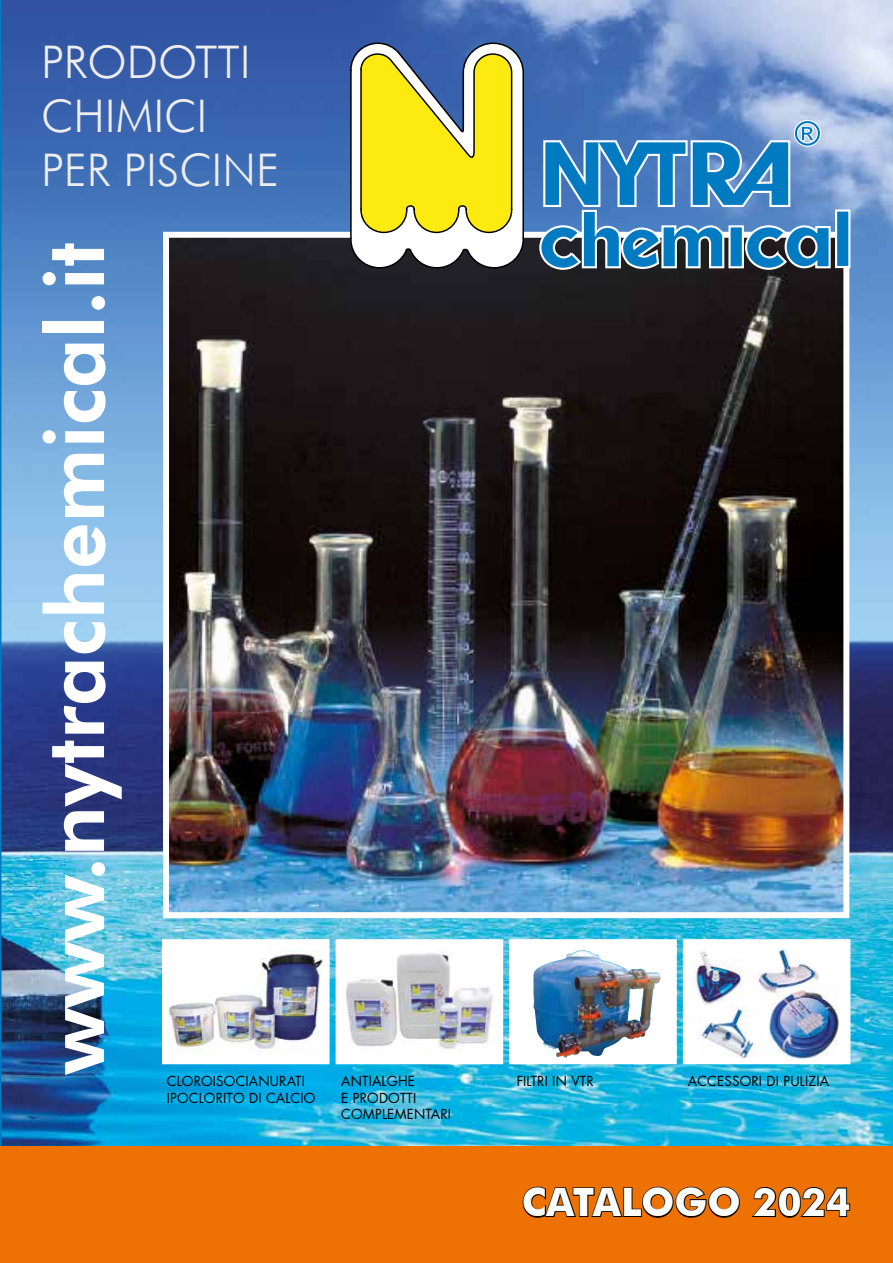
<style>
.page{position:relative;width:893px;height:1263px;background:#fff}
.page>*{position:absolute;margin:0;border:0;box-sizing:border-box;transform-origin:0 0}
.t1{font:300 45px/54px "Futura BT";color:#ededed}
.t2{font:700 39px "Futura BT";color:#fff}
.t3{font:13.5px/16.5px "Futura Std";letter-spacing:.01em;color:#000}
</style>
<div class="page">
<img style="left:0;top:0;width:893px;height:1146px">
<img style="left:170px;top:239px;width:672px;height:672px">
<div style="left:163px;top:232px;width:686px;height:686px;border:6px solid #fff"></div>
<div style="left:165px;top:942px;width:162px;height:119px;background:#fff"></div>
<img style="left:169px;top:950px;width:154px;height:103px">
<div style="left:339px;top:942px;width:161px;height:119px;background:#fff"></div>
<img style="left:343px;top:950px;width:151px;height:103px">
<img style="left:516px;top:946px;width:154px;height:111px">
<img style="left:534px;top:950px;width:48px;height:22px">
<div style="left:509px;top:939px;width:168px;height:125px;border:6px solid #fff"></div>
<img style="left:65px;top:862px;width:40px;height:213px">
<svg style="left:52px;top:741px;width:70px;height:110px"></svg>
<svg style="left:64px;top:662px;width:42px;height:72px"></svg>
<svg style="left:64px;top:622px;width:42px;height:31px"></svg>
<svg style="left:43px;top:574px;width:61px;height:40px"></svg>
<svg style="left:64px;top:525px;width:42px;height:41px"></svg>
<svg style="left:64px;top:454px;width:40px;height:63px"></svg>
<svg style="left:43px;top:430px;width:61px;height:13px"></svg>
<svg style="left:64px;top:391px;width:42px;height:31px"></svg>
<svg style="left:64px;top:344px;width:42px;height:41px"></svg>
<div style="left:43px;top:321px;width:61px;height:11px;background:#fff"></div>
<svg style="left:92px;top:296px;width:13px;height:14px"></svg>
<svg style="left:43px;top:272px;width:61px;height:13px"></svg>
<svg style="left:52px;top:243px;width:52px;height:23px"></svg>
<svg style="left:349px;top:42px;width:176px;height:227px"></svg>
<div style="left:835px;top:209px;width:15px;height:59px;background:#007bc2;border:2px solid #fff"></div>
<div style="left:0;top:1146px;width:893px;height:117px;background:#ee7203"></div>
<svg style="left:522px;top:1186px;width:218px;height:32px"></svg>
<svg style="left:752px;top:1187px;width:99px;height:31px"></svg>
<img style="left:686px;top:942px;width:161px;height:119px">
<img style="left:748px;top:944px;width:73px;height:53px">
<svg style="left:538px;top:119px;width:294px;height:155px;background:#4c88bc"></svg>
<h1 class="t1" style="left:41px;top:35px;width:239px">PRODOTTI<br>CHIMICI<br>PER PISCINE</h1>
<p class="t3" style="left:167px;top:1073px;width:150px">CLOROISOCIANURATI<br>IPOCLORITO DI CALCIO</p>
<p class="t3" style="left:517px;top:1073px;width:79px">FILTRI IN VTR</p>
<p class="t3" style="left:341px;top:1073px;width:111px">ANTIALGHE<br>E PRODOTTI<br>COMPLEMENTARI</p>
<p class="t3" style="left:688px;top:1073px;width:143px">ACCESSORI DI PULIZIA</p>
<h2 class="t2" style="left:522px;top:1178px;width:330px">CATALOGO 2024</h2>
</div>
